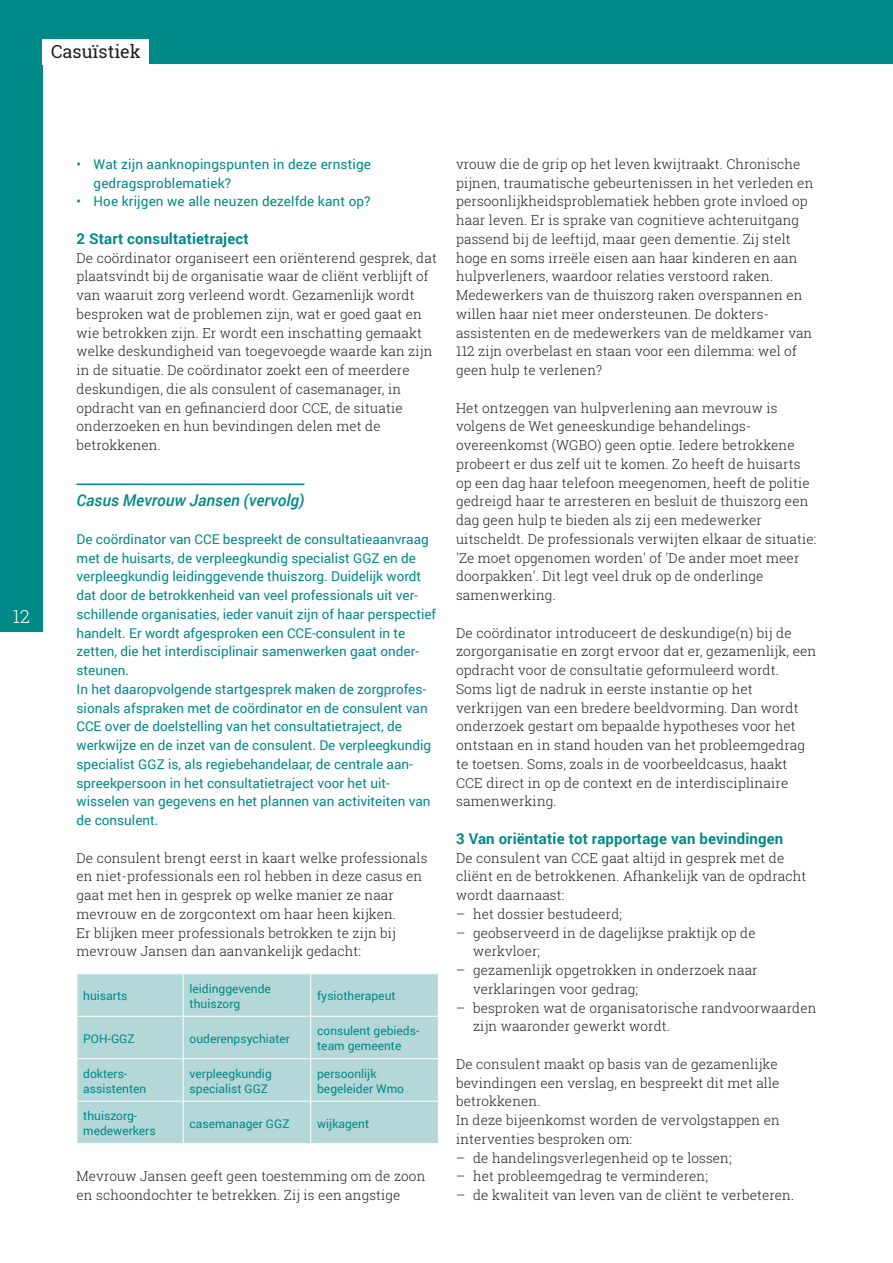
<style>
.page{position:relative;width:893px;height:1263px;background:#fff}
.page>*{position:absolute;margin:0;border:0;box-sizing:border-box;transform-origin:0 0}
.t1{font:18px "Roboto Slab";color:#231f20}
.t2{font:300 18px "Roboto Slab";color:#fff}
.t3{font:italic 500 16.2px "Roboto";color:#008a87}
.t4{font:700 15px "Roboto";letter-spacing:.01em;color:#008a87}
.t5{font:300 13.5px/18.8px "Roboto Slab";letter-spacing:.01em;color:#231f20}
.t6{font:13.5px/18.8px "Roboto";color:#008a87}
.t7{font:12px/15px "Roboto";color:#008a87}
</style>
<div class="page">
<div style="left:0;top:0;width:43px;height:631px;background:#008a87"></div>
<div style="left:0;top:0;width:893px;height:64px;background:#008a87"></div>
<div style="left:43px;top:39px;width:106px;height:26px;background:#fff"></div>
<hr style="left:77px;top:483px;width:227px;height:2px;background:#008a87">
<div style="left:78px;top:974px;width:360px;height:169px;background:#b4d7d8"></div>
<hr style="left:183px;top:974px;width:1px;height:42px;background:#fff">
<hr style="left:310px;top:974px;width:1px;height:42px;background:#fff">
<hr style="left:77px;top:1016px;width:106px;height:1px;background:#fff">
<hr style="left:183px;top:1016px;width:128px;height:1px;background:#fff">
<hr style="left:183px;top:1016px;width:1px;height:42px;background:#fff">
<hr style="left:311px;top:1016px;width:128px;height:1px;background:#fff">
<hr style="left:310px;top:1016px;width:1px;height:42px;background:#fff">
<hr style="left:77px;top:1058px;width:106px;height:1px;background:#fff">
<hr style="left:183px;top:1058px;width:128px;height:1px;background:#fff">
<hr style="left:183px;top:1059px;width:1px;height:42px;background:#fff">
<hr style="left:311px;top:1058px;width:128px;height:1px;background:#fff">
<hr style="left:310px;top:1059px;width:1px;height:42px;background:#fff">
<hr style="left:77px;top:1101px;width:106px;height:1px;background:#fff">
<hr style="left:183px;top:1101px;width:128px;height:1px;background:#fff">
<hr style="left:183px;top:1101px;width:1px;height:42px;background:#fff">
<hr style="left:311px;top:1101px;width:128px;height:1px;background:#fff">
<hr style="left:310px;top:1101px;width:1px;height:42px;background:#fff">
<h1 class="t1" style="left:51px;top:39px;width:91px">Casuïstiek</h1>
<h1 class="t2" style="left:13px;top:604px;width:19px">12</h1>
<p class="t6" style="left:94px;top:154px;width:279px;text-indent:-17px">• Wat zijn aanknopingspunten in deze ernstige gedragsproblematiek?</p>
<p class="t6" style="left:77px;top:192px;width:296px">• Hoe krijgen we alle neuzen dezelfde kant op?</p>
<p class="t4" style="left:77px;top:228px;width:174px">2 Start consultatietraject</p>
<p class="t5" style="left:77px;top:248px;width:362px">De coördinator organiseert een oriënterend gesprek, dat plaatsvindt bij de organisatie waar de cliënt verblijft of van waaruit zorg verleend wordt. Gezamenlijk wordt besproken wat de problemen zijn, wat er goed gaat en wie betrokken zijn. Er wordt een inschatting gemaakt welke deskundigheid van toegevoegde waarde kan zijn in de situatie. De coördinator zoekt een of meerdere deskundigen, die als consulent of casemanager, in opdracht van en gefinancierd door CCE, de situatie onderzoeken en hun bevindingen delen met de betrokkenen.</p>
<p class="t3" style="left:77px;top:489px;width:229px">Casus Mevrouw Jansen (vervolg)</p>
<p class="t6" style="left:77px;top:529px;width:361px">De coördinator van CCE bespreekt de consultatieaanvraag met de huisarts, de verpleegkundig specialist GGZ en de verpleegkundig leidinggevende thuiszorg. Duidelijk wordt dat door de betrokkenheid van veel professionals uit ver&shy;schillende organisaties, ieder vanuit zijn of haar perspectief handelt. Er wordt afgesproken een CCE-consulent in te zetten, die het interdisciplinair samenwerken gaat onder&shy;steunen.<br>In het daaropvolgende startgesprek maken de zorgprofes&shy;sionals afspraken met de coördinator en de consulent van CCE over de doelstelling van het consultatietraject, de werkwijze en de inzet van de consulent. De verpleegkundig specialist GGZ is, als regiebehandelaar, de centrale aan&shy;spreekpersoon in het consultatietraject voor het uit&shy;wisselen van gegevens en het plannen van activiteiten van de consulent.</p>
<p class="t5" style="left:77px;top:848px;width:352px">De consulent brengt eerst in kaart welke professionals en niet-professionals een rol hebben in deze casus en gaat met hen in gesprek op welke manier ze naar mevrouw en de zorgcontext om haar heen kijken.<br>Er blijken meer professionals betrokken te zijn bij mevrouw Jansen dan aanvankelijk gedacht:</p>
<p class="t7" style="left:83px;top:988px;width:46px">huisarts</p>
<p class="t7" style="left:190px;top:980px;width:83px">leidinggevende thuiszorg</p>
<p class="t7" style="left:317px;top:988px;width:80px">fysiotherapeut</p>
<p class="t7" style="left:83px;top:1030px;width:53px">POH-GGZ</p>
<p class="t7" style="left:190px;top:1030px;width:102px">ouderenpsychiater</p>
<p class="t7" style="left:317px;top:1023px;width:104px">consulent gebieds&shy;team gemeente</p>
<p class="t7" style="left:83px;top:1065px;width:65px">dokters&shy;assistenten</p>
<p class="t7" style="left:190px;top:1065px;width:84px">verpleegkundig specialist GGZ</p>
<p class="t7" style="left:317px;top:1065px;width:88px">persoonlijk begeleider Wmo</p>
<p class="t7" style="left:83px;top:1108px;width:74px">thuiszorg&shy;medewerkers</p>
<p class="t7" style="left:190px;top:1115px;width:101px">casemanager GGZ</p>
<p class="t7" style="left:317px;top:1115px;width:54px">wijkagent</p>
<p class="t5" style="left:77px;top:1167px;width:350px">Mevrouw Jansen geeft geen toestemming om de zoon en schoondochter te betrekken. Zij is een angstige</p>
<p class="t5" style="left:456px;top:154px;width:359px">vrouw die de grip op het leven kwijtraakt. Chronische pijnen, traumatische gebeurtenissen in het verleden en persoonlijkheidsproblematiek hebben grote invloed op haar leven. Er is sprake van cognitieve achteruitgang passend bij de leeftijd, maar geen dementie. Zij stelt hoge en soms irreële eisen aan haar kinderen en aan hulpverleners, waardoor relaties verstoord raken.<br>Medewerkers van de thuiszorg raken overspannen en willen haar niet meer ondersteunen. De dokters&shy;assistenten en de medewerkers van de meldkamer van 112 zijn overbelast en staan voor een dilemma: wel of geen hulp te verlenen?</p>
<p class="t5" style="left:456px;top:398px;width:362px">Het ontzeggen van hulpverlening aan mevrouw is volgens de Wet geneeskundige behandelings&shy;overeenkomst (WGBO) geen optie. Iedere betrokkene probeert er dus zelf uit te komen. Zo heeft de huisarts op een dag haar telefoon meegenomen, heeft de politie gedreigd haar te arresteren en besluit de thuiszorg een dag geen hulp te bieden als zij een medewerker uitscheldt. De professionals verwijten elkaar de situatie: 'Ze moet opgenomen worden' of 'De ander moet meer doorpakken'. Dit legt veel druk op de onderlinge samenwerking.</p>
<p class="t5" style="left:456px;top:623px;width:362px">De coördinator introduceert de deskundige(n) bij de zorgorganisatie en zorgt ervoor dat er, gezamenlijk, een opdracht voor de consultatie geformuleerd wordt.<br>Soms ligt de nadruk in eerste instantie op het verkrijgen van een bredere beeldvorming. Dan wordt onderzoek gestart om bepaalde hypotheses voor het ontstaan en in stand houden van het probleemgedrag te toetsen. Soms, zoals in de voorbeeldcasus, haakt CCE direct in op de context en de interdisciplinaire samenwerking.</p>
<p class="t4" style="left:456px;top:828px;width:329px">3 Van oriëntatie tot rapportage van bevindingen</p>
<p class="t5" style="left:456px;top:848px;width:352px">De consulent van CCE gaat altijd in gesprek met de cliënt en de betrokkenen. Afhankelijk van de opdracht wordt daarnaast:</p>
<p class="t5" style="left:456px;top:904px;width:168px">– het dossier bestudeerd;</p>
<p class="t5" style="left:473px;top:923px;width:284px;text-indent:-17px">– geobserveerd in de dagelijkse praktijk op de werkvloer;</p>
<p class="t5" style="left:473px;top:960px;width:286px;text-indent:-17px">– gezamenlijk opgetrokken in onderzoek naar verklaringen voor gedrag;</p>
<p class="t5" style="left:473px;top:998px;width:345px;text-indent:-17px">– besproken wat de organisatorische randvoorwaarden zijn waaronder gewerkt wordt.</p>
<p class="t5" style="left:456px;top:1054px;width:325px">De consulent maakt op basis van de gezamenlijke bevindingen een verslag, en bespreekt dit met alle betrokkenen.<br>In deze bijeenkomst worden de vervolgstappen en interventies besproken om:</p>
<p class="t5" style="left:456px;top:1148px;width:277px">– de handelingsverlegenheid op te lossen;</p>
<p class="t5" style="left:456px;top:1167px;width:253px">– het probleemgedrag te verminderen;</p>
<p class="t5" style="left:456px;top:1185px;width:340px">– de kwaliteit van leven van de cliënt te verbeteren.</p>
</div>
